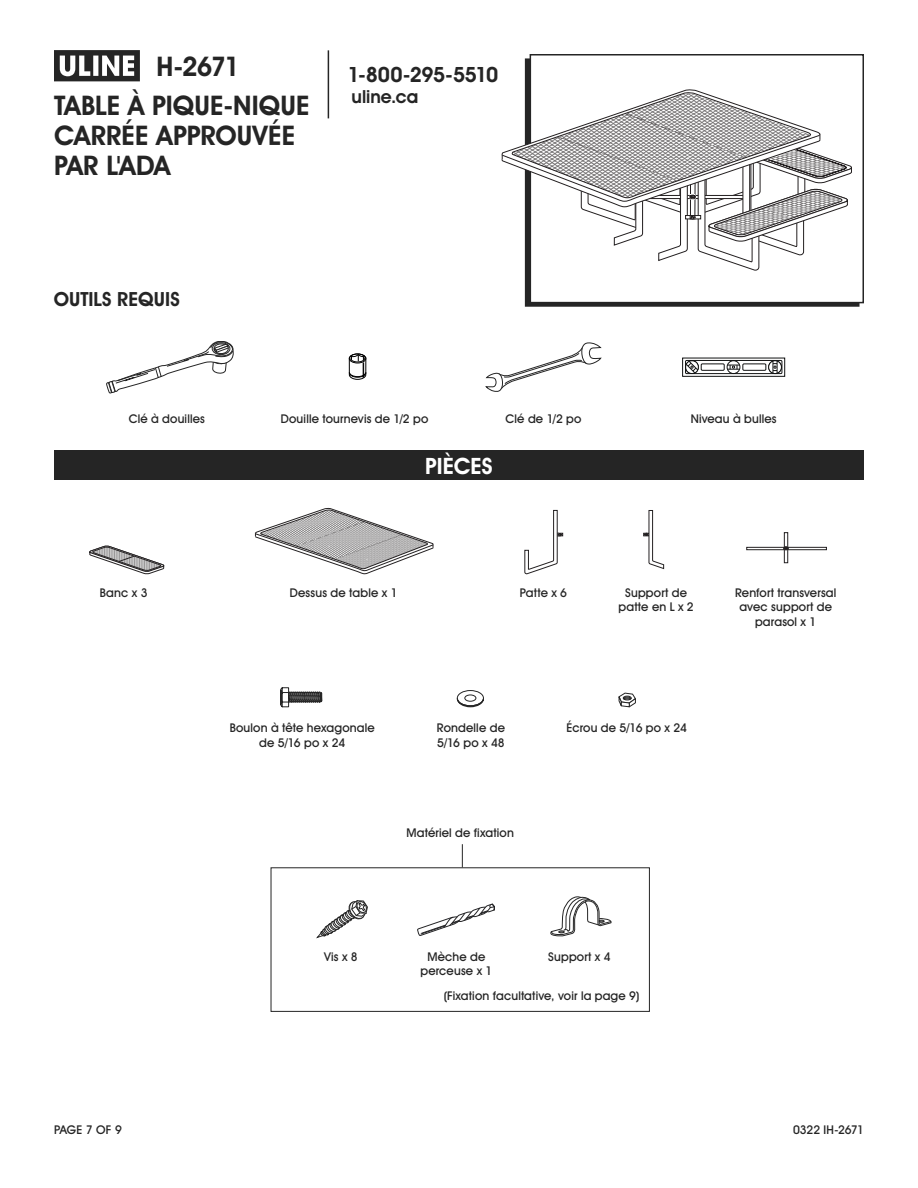
<style>
.page{position:relative;width:918px;height:1188px;background:#fff}
.page>*{position:absolute;margin:0;border:0;box-sizing:border-box;transform-origin:0 0}
.t1{font:700 27px/30px "Uline Two Knine";letter-spacing:.005em;color:#252525}
.t2{font:700 22.5px "Uline Two Knine";color:#fff}
.t3{font:700 21px "Uline Two Knine";letter-spacing:-.02em;color:#252525}
.t4{font:700 19.5px "Uline Two Knine";letter-spacing:.005em;color:#252525}
.t5{font:700 18px "Uline Two Knine";color:#252525}
.t6{font:12px/14.4px "Uline Two Knine";letter-spacing:.015em;color:#252525;text-align:center}
.t7{font:12px "Uline Two Knine";letter-spacing:-.015em;color:#252525}
</style>
<div class="page">
<hr style="left:328px;top:50px;width:1px;height:68px;background:#252525">
<svg style="left:54px;top:50px;width:86px;height:31px"></svg>
<div style="left:530px;top:54px;width:334px;height:249px;border:2px solid #252525"></div>
<div style="left:54px;top:450px;width:810px;height:30px;background:#252525"></div>
<div style="left:747px;top:547px;width:80px;height:3px;border:1px solid #242122"></div>
<div style="left:784px;top:532px;width:4px;height:31px;border:1px solid #242122"></div>
<svg style="left:784px;top:532px;width:5px;height:20px"></svg>
<svg style="left:644px;top:510px;width:21px;height:60px"></svg>
<svg style="left:524px;top:510px;width:39px;height:64px"></svg>
<svg style="left:89px;top:546px;width:76px;height:28px"></svg>
<svg style="left:254px;top:508px;width:180px;height:66px"></svg>
<svg style="left:457px;top:690px;width:27px;height:17px"></svg>
<svg style="left:280px;top:687px;width:42px;height:21px"></svg>
<svg style="left:618px;top:692px;width:18px;height:16px"></svg>
<svg style="left:501px;top:89px;width:351px;height:182px"></svg>
<svg style="left:106px;top:341px;width:127px;height:52px"></svg>
<svg style="left:349px;top:353px;width:17px;height:27px"></svg>
<svg style="left:485px;top:342px;width:117px;height:50px"></svg>
<div style="left:682px;top:358px;width:103px;height:19px;border:1px solid #111212"></div>
<svg style="left:727px;top:361px;width:13px;height:13px"></svg>
<div style="left:727px;top:361px;width:13px;height:13px;border:1px solid #111212;border-radius:50%"></div>
<svg style="left:727px;top:365px;width:13px;height:5px"></svg>
<svg style="left:769px;top:361px;width:12px;height:13px"></svg>
<div style="left:768px;top:361px;width:14px;height:13px;border:1px solid #111212;border-radius:50%"></div>
<svg style="left:773px;top:362px;width:5px;height:10px"></svg>
<svg style="left:686px;top:362px;width:13px;height:13px"></svg>
<div style="left:685px;top:360px;width:97px;height:14px;border:1px solid #111212"></div>
<div style="left:701px;top:364px;width:23px;height:6px;border:1px solid #111212"></div>
<div style="left:743px;top:364px;width:23px;height:6px;border:1px solid #111212"></div>
<svg style="left:316px;top:900px;width:52px;height:39px"></svg>
<svg style="left:418px;top:903px;width:77px;height:33px"></svg>
<svg style="left:550px;top:897px;width:62px;height:39px"></svg>
<div style="left:271px;top:867px;width:379px;height:145px;border:1px solid #252525"></div>
<svg style="left:462px;top:844px;width:1px;height:23px"></svg>
<h1 class="t1" style="left:157px;top:51px;width:85px">H-2671</h1>
<h1 class="t1" style="left:54px;top:90px;width:257px">TABLE À PIQUE-NIQUE<br>CARRÉE APPROUVÉE<br>PAR L'ADA</h1>
<h3 class="t3" style="left:347px;top:62px;width:152px">1-800-295-5510</h3>
<h3 class="t5" style="left:351px;top:86px;width:68px">uline.ca</h3>
<h3 class="t4" style="left:54px;top:287px;width:127px">OUTILS REQUIS</h3>
<p class="t6" style="left:129px;top:411px;width:78px">Clé à douilles</p>
<p class="t6" style="left:281px;top:412px;width:149px">Douille tournevis de 1/2 po</p>
<p class="t6" style="left:506px;top:412px;width:77px">Clé de 1/2 po</p>
<p class="t6" style="left:691px;top:412px;width:87px">Niveau à bulles</p>
<h2 class="t2" style="left:425px;top:452px;width:69px">PIÈCES</h2>
<p class="t6" style="left:100px;top:585px;width:49px">Banc x 3</p>
<p class="t6" style="left:290px;top:585px;width:109px">Dessus de table x 1</p>
<p class="t6" style="left:520px;top:585px;width:49px">Patte x 6</p>
<p class="t6" style="left:619px;top:585px;width:77px">Support de patte en L x 2</p>
<p class="t6" style="left:735px;top:585px;width:103px">Renfort transversal avec support de parasol x 1</p>
<p class="t6" style="left:230px;top:721px;width:147px">Boulon à tête hexagonale de 5/16 po x 24</p>
<p class="t6" style="left:437px;top:721px;width:70px;text-align:left">Rondelle de<br>5/16 po x 48</p>
<p class="t6" style="left:566px;top:721px;width:122px">Écrou de 5/16 po x 24</p>
<p class="t6" style="left:406px;top:825px;width:109px">Matériel de fixation</p>
<p class="t6" style="left:324px;top:949px;width:35px">Vis x 8</p>
<p class="t6" style="left:421px;top:949px;width:73px">Mèche de perceuse x 1</p>
<p class="t6" style="left:548px;top:949px;width:64px">Support x 4</p>
<p class="t6" style="left:444px;top:989px;width:197px">(Fixation facultative, voir la page 9)</p>
<p class="t6" style="left:54px;top:1122px;width:69px">PAGE 7 OF 9</p>
<p class="t7" style="left:793px;top:1122px;width:72px">0322 IH-2671</p>
</div>
